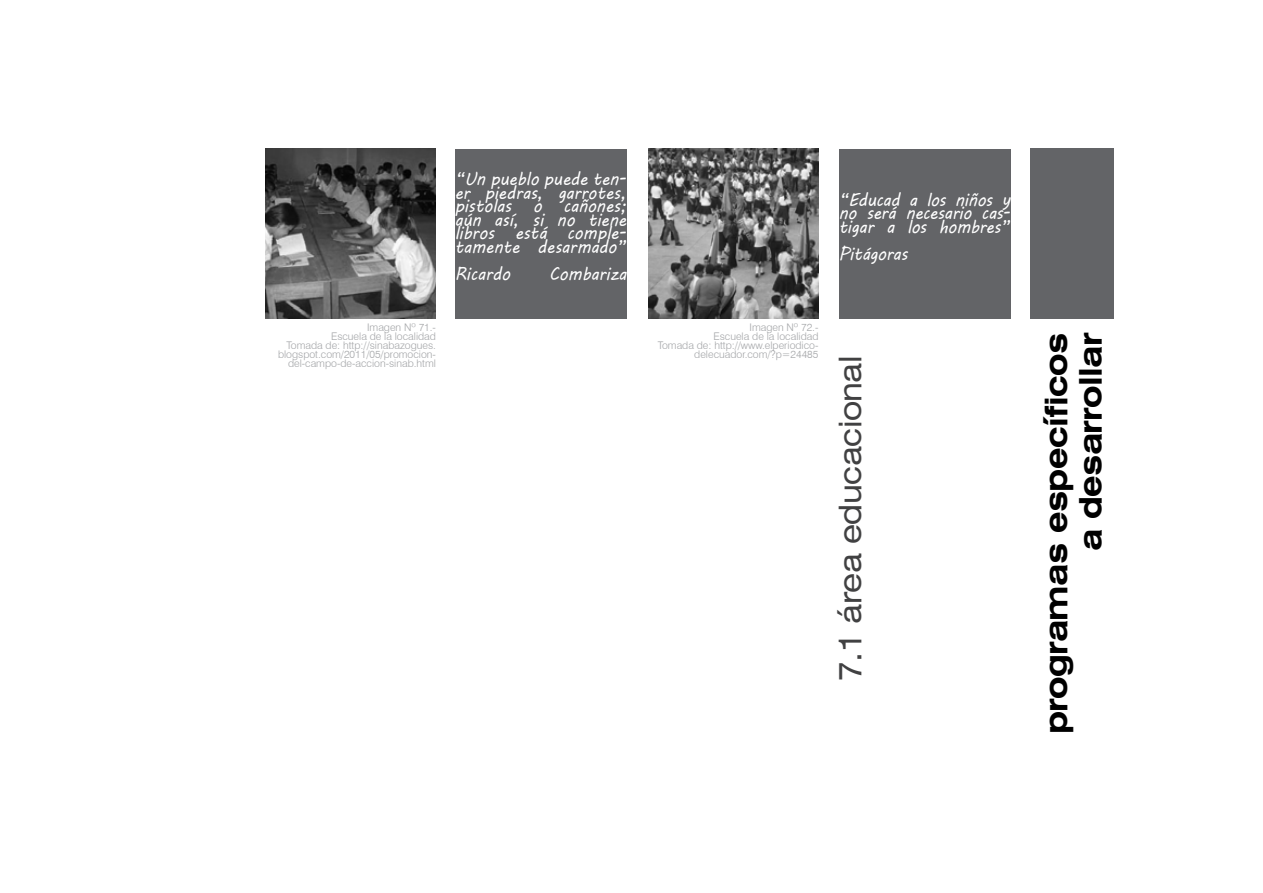
<style>
.page{position:relative;width:1263px;height:893px;background:#fff}
.page>*{position:absolute;margin:0;border:0;box-sizing:border-box;transform-origin:0 0}
.t1{font:700 expanded 31.5px/34.5px "Swiss 721 BT";letter-spacing:-.02em;color:#000;text-align:right;scale:.95 1}
.t2{font:expanded 31.5px "Swiss 721 BT";letter-spacing:-.02em;color:#414142;scale:.95 1}
.t3{font:18.15px/13.5px "MV Boli";color:#fff;text-align:justify;scale:.91 1}
.t4{font:300 10.5px/9px "Swiss 721 BT";color:#939598;text-align:right}
</style>
<div class="page">
<div style="left:1030px;top:149px;width:84px;height:170px;background:#636467"></div>
<img style="left:648px;top:149px;width:170px;height:170px">
<div style="left:839px;top:149px;width:171px;height:169px;background:#636467"></div>
<div style="left:455px;top:149px;width:171px;height:169px;background:#636467"></div>
<img style="left:266px;top:149px;width:170px;height:170px">
<h2 class="t3" style="left:455px;top:172px;width:190px">“Un pueblo puede ten&shy;er piedras, garrotes, pistolas o cañones; aún así, si no tiene libros está comple&shy;tamente desarmado”</h2>
<h2 class="t3" style="left:455px;top:267px;width:62px">Ricardo</h2>
<h2 class="t3" style="left:549px;top:267px;width:86px">Combariza</h2>
<p class="t4" style="left:278px;top:323px;width:160px">Imagen Nº 71.-<br>Escuela de la localidad<br>Tomada de: http://sinabazogues. blogspot.com/2011/05/promocion&shy;del-campo-de-accion-sinab.html</p>
<p class="t4" style="left:658px;top:323px;width:162px">Imagen Nº 72.-<br>Escuela de la localidad<br>Tomada de: http://www.elperiodico&shy;delecuador.com/?p=24485</p>
<h2 class="t3" style="left:839px;top:192px;width:190px">“Educad a los niños y no será necesario cas&shy;tigar a los hombres”</h2>
<h2 class="t3" style="left:839px;top:246px;width:77px">Pitágoras</h2>
<h1 class="t2" style="left:831px;top:681px;width:344px;rotate:-90deg">7.1 área educacional</h1>
<h1 class="t1" style="left:1039px;top:734px;width:424px;rotate:-90deg">programas específicos a desarrollar</h1>
</div>
